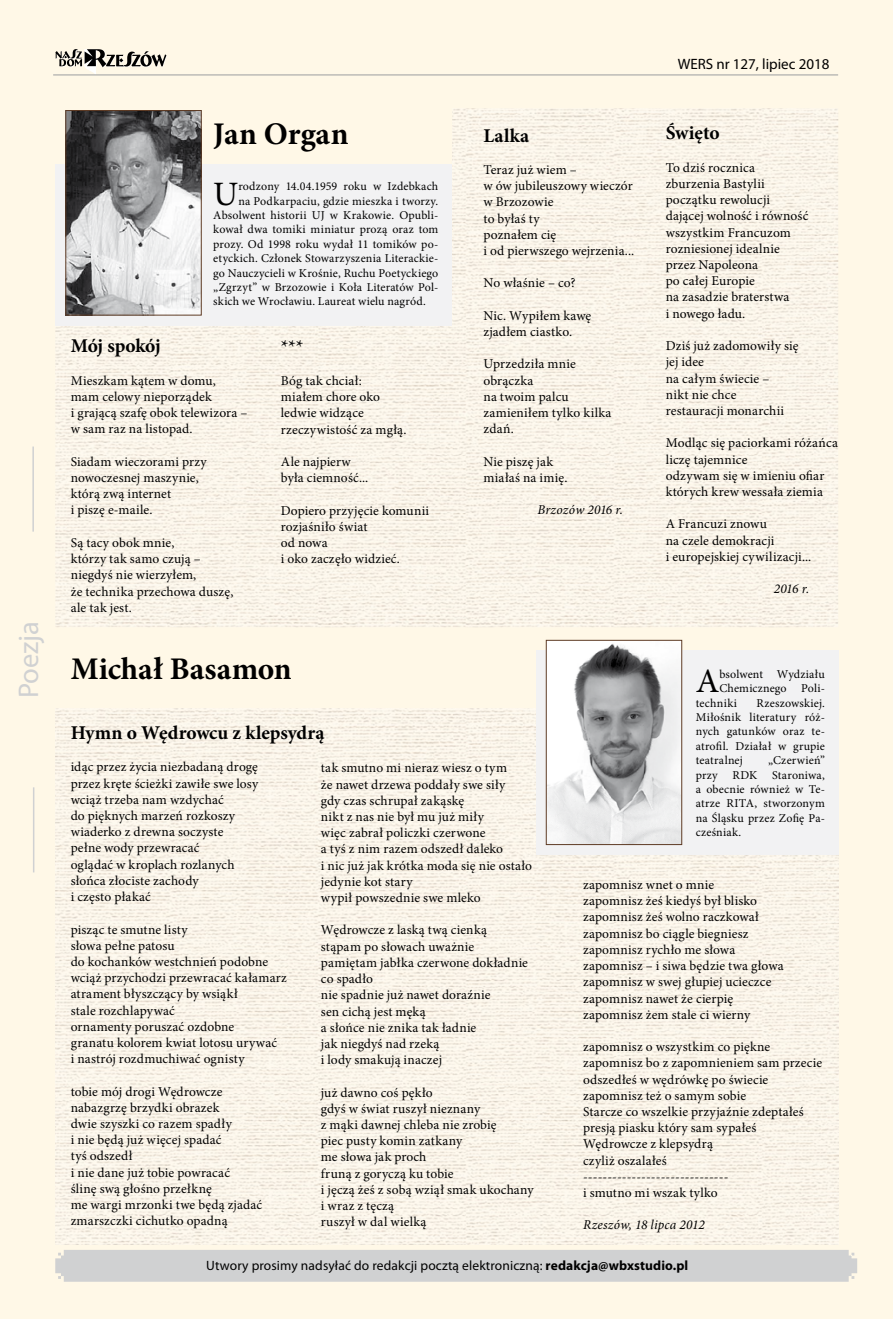
<style>
.page{position:relative;width:893px;height:1319px;background:#fff}
.page>*{position:absolute;margin:0;border:0;box-sizing:border-box;transform-origin:0 0}
.t1{font:34.2px "Minion Pro";color:#000}
.t2{font:700 31.5px "Minion Pro";letter-spacing:-.005em;color:#000}
.t3{font:28.5px "Myriad Pro";color:#d0d1d2}
.t4{font:700 19.5px "Minion Pro";letter-spacing:-.005em;color:#000}
.t5{font:19.5px "Minion Pro";color:#000}
.t6{font:15px "Myriad Pro";color:#000}
.t7{font:13.5px/16.2px "Minion Pro";letter-spacing:.01em;color:#000}
.t8{font:13.5px "Myriad Pro";letter-spacing:.01em;color:#000}
.t9{font:italic 13.5px "Minion Pro";letter-spacing:.01em;color:#000}
.t10{font:12px/14.4px "Minion Pro";letter-spacing:.015em;color:#000;text-align:justify}
.s1{font-weight:700}
</style>
<div class="page">
<div style="left:0;top:0;width:893px;height:1318px;background:#fff8e7"></div>
<svg style="left:55px;top:49px;width:112px;height:26px"></svg>
<hr style="left:53px;top:75px;width:785px;height:1px;background:#9c9e9f">
<div style="left:55px;top:1250px;width:802px;height:31px;background:#d0d1d2"></div>
<hr style="left:33px;top:787px;width:1px;height:85px;background:#d0d1d2">
<hr style="left:32px;top:446px;width:2px;height:85px;background:#d0d1d2">
<img style="left:55px;top:708px;width:783px;height:536px">
<img style="left:55px;top:108px;width:783px;height:519px">
<div style="left:536px;top:650px;width:302px;height:204px;background:#f2f2f3"></div>
<div style="left:55px;top:164px;width:396px;height:161px;background:#f2f2f3"></div>
<img style="left:548px;top:642px;width:132px;height:200px">
<div style="left:546px;top:640px;width:136px;height:204px;border:1px solid #5e3b24"></div>
<img style="left:68px;top:112px;width:131px;height:201px">
<div style="left:66px;top:110px;width:135px;height:205px;border:1px solid #5e3b24"></div>
<h3 class="t3" style="left:11px;top:698px;width:79px;rotate:-90deg">Poezja</h3>
<h2 class="t2" style="left:213px;top:111px;width:137px">Jan Organ</h2>
<h1 class="t1" style="left:213px;top:171px;width:27px">U</h1>
<p class="t10" style="left:238px;top:179px;width:201px">rodzony 14.04.1959 roku w Izdebkach</p>
<p class="t10" style="left:238px;top:193px;width:201px">na Podkarpaciu, gdzie mieszka i tworzy.</p>
<p class="t10" style="left:213px;top:208px;width:226px">Absolwent historii UJ w Krakowie. Opubli-</p>
<p class="t10" style="left:213px;top:222px;width:227px">kował dwa tomiki miniatur prozą oraz tom</p>
<p class="t10" style="left:213px;top:237px;width:226px">prozy. Od 1998 roku wydał 11 tomików po-</p>
<p class="t10" style="left:213px;top:251px;width:226px">etyckich. Członek Stowarzyszenia Literackie-</p>
<p class="t10" style="left:213px;top:265px;width:227px">go Nauczycieli w Krośnie, Ruchu Poetyckiego</p>
<p class="t10" style="left:213px;top:280px;width:227px">„Zgrzyt” w Brzozowie i Koła Literatów Pol-</p>
<p class="t10" style="left:213px;top:294px;width:214px">skich we Wrocławiu. Laureat wielu nagród.</p>
<h3 class="t4" style="left:71px;top:332px;width:92px">Mój spokój</h3>
<p class="t7" style="left:71px;top:372px;width:178px">Mieszkam kątem w domu, mam celowy nieporządek<br>i grającą szafę obok telewizora – w sam raz na listopad.</p>
<p class="t7" style="left:71px;top:453px;width:137px">Siadam wieczorami przy nowoczesnej maszynie, którą zwą internet<br>i piszę e-maile.</p>
<p class="t7" style="left:71px;top:534px;width:164px">Są tacy obok mnie,<br>którzy tak samo czują – niegdyś nie wierzyłem,<br>że technika przechowa duszę, ale tak jest.</p>
<h3 class="t5" style="left:281px;top:333px;width:24px">***</h3>
<p class="t7" style="left:281px;top:372px;width:127px">Bóg tak chciał: miałem chore oko ledwie widzące rzeczywistość za mgłą.</p>
<p class="t7" style="left:281px;top:453px;width:89px">Ale najpierw była ciemność...</p>
<p class="t7" style="left:281px;top:502px;width:150px">Dopiero przyjęcie komunii rozjaśniło świat<br>od nowa<br>i oko zaczęło widzieć.</p>
<h3 class="t4" style="left:483px;top:121px;width:47px">Lalka</h3>
<p class="t7" style="left:483px;top:161px;width:152px">Teraz już wiem –<br>w ów jubileuszowy wieczór w Brzozowie<br>to byłaś ty<br>poznałem cię<br>i od pierwszego wejrzenia...</p>
<p class="t7" style="left:483px;top:275px;width:94px">No właśnie – co?</p>
<p class="t7" style="left:483px;top:307px;width:109px">Nic. Wypiłem kawę zjadłem ciastko.</p>
<p class="t7" style="left:483px;top:356px;width:130px">Uprzedziła mnie obrączka<br>na twoim palcu zamieniłem tylko kilka zdań.</p>
<p class="t7" style="left:483px;top:453px;width:85px">Nie piszę jak miałaś na imię.</p>
<p class="t9" style="left:537px;top:500px;width:87px">Brzozów 2016 r.</p>
<p class="t6" style="left:678px;top:55px;width:153px">WERS nr 127, lipiec 2018</p>
<h3 class="t4" style="left:666px;top:119px;width:55px">Święto</h3>
<p class="t7" style="left:666px;top:159px;width:144px">To dziś rocznica zburzenia Bastylii początku rewolucji dającej wolność i równość wszystkim Francuzom rozniesionej idealnie przez Napoleona<br>po całej Europie<br>na zasadzie braterstwa<br>i nowego ładu.</p>
<p class="t7" style="left:666px;top:338px;width:134px">Dziś już zadomowiły się jej idee<br>na całym świecie –<br>nikt nie chce<br>restauracji monarchii</p>
<p class="t7" style="left:666px;top:435px;width:174px">Modląc się paciorkami różańca liczę tajemnice<br>odzywam się w imieniu ofiar których krew wessała ziemia</p>
<p class="t7" style="left:666px;top:516px;width:147px">A Francuzi znowu<br>na czele demokracji<br>i europejskiej cywilizacji...</p>
<p class="t9" style="left:774px;top:579px;width:37px">2016 r.</p>
<h2 class="t2" style="left:71px;top:647px;width:222px">Michał Basamon</h2>
<h3 class="t4" style="left:71px;top:719px;width:255px">Hymn o Wędrowcu z klepsydrą</h3>
<p class="t7" style="left:71px;top:759px;width:189px">idąc przez życia niezbadaną drogę przez kręte ścieżki zawiłe swe losy wciąż trzeba nam wzdychać<br>do pięknych marzeń rozkoszy wiaderko z drewna soczyste<br>pełne wody przewracać<br>oglądać w kroplach rozlanych słońca złociste zachody<br>i często płakać</p>
<p class="t7" style="left:71px;top:921px;width:218px">pisząc te smutne listy<br>słowa pełne patosu<br>do kochanków westchnień podobne wciąż przychodzi przewracać kałamarz atrament błyszczący by wsiąkł<br>stale rozchlapywać<br>ornamenty poruszać ozdobne<br>granatu kolorem kwiat lotosu urywać<br>i nastrój rozdmuchiwać ognisty</p>
<p class="t7" style="left:71px;top:1083px;width:193px">tobie mój drogi Wędrowcze nabazgrzę brzydki obrazek<br>dwie szyszki co razem spadły<br>i nie będą już więcej spadać<br>tyś odszedł<br>i nie dane już tobie powracać<br>ślinę swą głośno przełknę<br>me wargi mrzonki twe będą zjadać zmarszczki cichutko opadną</p>
<p class="t7" style="left:321px;top:759px;width:213px">tak smutno mi nieraz wiesz o tym<br>że nawet drzewa poddały swe siły<br>gdy czas schrupał zakąskę<br>nikt z nas nie był mu już miły<br>więc zabrał policzki czerwone<br>a tyś z nim razem odszedł daleko<br>i nic już jak krótka moda się nie ostało jedynie kot stary<br>wypił powszednie swe mleko</p>
<p class="t7" style="left:321px;top:921px;width:209px">Wędrowcze z laską twą cienką stąpam po słowach uważnie pamiętam jabłka czerwone dokładnie co spadło<br>nie spadnie już nawet doraźnie<br>sen cichą jest męką<br>a słońce nie znika tak ładnie<br>jak niegdyś nad rzeką<br>i lody smakują inaczej</p>
<p class="t7" style="left:321px;top:1083px;width:214px">już dawno coś pękło<br>gdyś w świat ruszył nieznany<br>z mąki dawnej chleba nie zrobię<br>piec pusty komin zatkany<br>me słowa jak proch<br>fruną z goryczą ku tobie<br>i jęczą żeś z sobą wziął smak ukochany i wraz z tęczą<br>ruszył w dal wielką</p>
<h1 class="t1" style="left:696px;top:658px;width:25px">A</h1>
<p class="t10" style="left:719px;top:666px;width:107px">bsolwent Wydziału</p>
<p class="t10" style="left:719px;top:681px;width:107px">Chemicznego Poli-</p>
<p class="t10" style="left:696px;top:695px;width:43px">techniki</p>
<p class="t10" style="left:696px;top:695px;width:131px;text-indent:61px">Rzeszowskiej.<br>Miłośnik literatury róż&shy;nych gatunków oraz te&shy;atrofil. Działał w grupie teatralnej</p>
<p class="t10" style="left:696px;top:753px;width:131px;text-indent:72px">„Czerwień” przy RDK Staroniwa, a obecnie również w Te&shy;atrze RITA, stworzonym na Śląsku przez Zofię Pa&shy;cześniak.</p>
<p class="t7" style="left:583px;top:876px;width:202px">zapomnisz wnet o mnie<br>zapomnisz żeś kiedyś był blisko zapomnisz żeś wolno raczkował zapomnisz bo ciągle biegniesz zapomnisz rychło me słowa zapomnisz – i siwa będzie twa głowa zapomnisz w swej głupiej ucieczce zapomnisz nawet że cierpię zapomnisz żem stale ci wierny</p>
<p class="t7" style="left:583px;top:1038px;width:240px">zapomnisz o wszystkim co piękne zapomnisz bo z zapomnieniem sam przecie odszedłeś w wędrówkę po świecie zapomnisz też o samym sobie<br>Starcze co wszelkie przyjaźnie zdeptałeś presją piasku który sam sypałeś<br>Wędrowcze z klepsydrą<br>czyliż oszalałeś<br>------------------------------<br>i smutno mi wszak tylko</p>
<p class="t9" style="left:583px;top:1215px;width:123px">Rzeszów, 18 lipca 2012</p>
<p class="t8" style="left:206px;top:1256px;width:484px">Utwory prosimy nadsyłać do redakcji pocztą elektroniczną: <span class="s1">redakcja@wbxstudio.pl</span></p>
</div>
